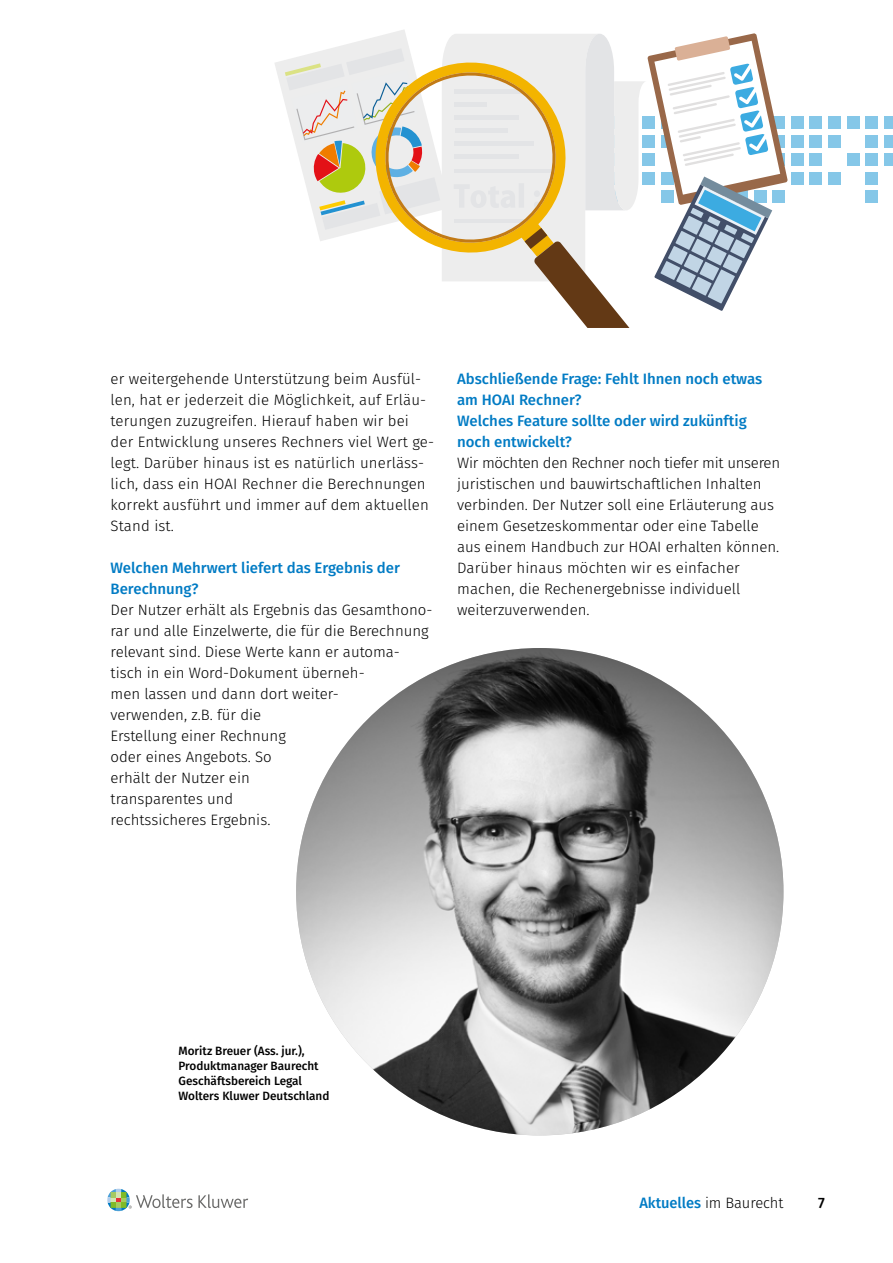
<style>
.page{position:relative;width:893px;height:1263px;background:#fff}
.page>*{position:absolute;margin:0;border:0;box-sizing:border-box;transform-origin:0 0}
.t1{font:300 15px/21px "Fira Sans";color:#000}
.t2{font:500 15px/21px "Fira Sans";color:#007bc4}
.t3{font:500 15px "Fira Sans";color:#000}
.t4{font:500 12px/15px "Fira Sans";color:#000}
.s1{font-weight:500;color:#007bc4}
</style>
<div class="page">
<svg style="left:107px;top:1189px;width:141px;height:22px"></svg>
<img style="left:296px;top:648px;width:487px;height:487px;border-radius:244px">
<div style="left:791px;top:116px;width:12px;height:13px;background:#85c7e8"></div>
<div style="left:791px;top:135px;width:12px;height:12px;background:#85c7e8"></div>
<div style="left:791px;top:153px;width:12px;height:13px;background:#85c7e8"></div>
<div style="left:791px;top:172px;width:12px;height:12px;background:#85c7e8"></div>
<div style="left:810px;top:116px;width:12px;height:13px;background:#85c7e8"></div>
<div style="left:810px;top:135px;width:12px;height:12px;background:#85c7e8"></div>
<div style="left:810px;top:153px;width:12px;height:13px;background:#85c7e8"></div>
<div style="left:810px;top:172px;width:12px;height:12px;background:#85c7e8"></div>
<div style="left:828px;top:116px;width:13px;height:13px;background:#85c7e8"></div>
<div style="left:828px;top:135px;width:13px;height:12px;background:#85c7e8"></div>
<div style="left:828px;top:172px;width:13px;height:12px;background:#85c7e8"></div>
<div style="left:847px;top:116px;width:12px;height:13px;background:#85c7e8"></div>
<div style="left:847px;top:153px;width:12px;height:13px;background:#85c7e8"></div>
<div style="left:865px;top:116px;width:13px;height:13px;background:#85c7e8"></div>
<div style="left:865px;top:135px;width:13px;height:12px;background:#85c7e8"></div>
<div style="left:865px;top:153px;width:13px;height:13px;background:#85c7e8"></div>
<div style="left:865px;top:172px;width:13px;height:12px;background:#85c7e8"></div>
<div style="left:865px;top:191px;width:13px;height:12px;background:#85c7e8"></div>
<div style="left:884px;top:116px;width:9px;height:13px;background:#85c7e8"></div>
<div style="left:884px;top:135px;width:9px;height:12px;background:#85c7e8"></div>
<div style="left:884px;top:153px;width:9px;height:13px;background:#85c7e8"></div>
<svg style="left:275px;top:30px;width:513px;height:297px"></svg>
<p class="t1" style="left:111px;top:368px;width:325px">er weitergehende Unterstützung beim Ausfül&shy;len, hat er jederzeit die Möglichkeit, auf Erläu&shy;terungen zuzugreifen. Hierauf haben wir bei der Entwicklung unseres Rechners viel Wert ge&shy;legt. Darüber hinaus ist es natürlich unerläss&shy;lich, dass ein HOAI Rechner die Berechnungen korrekt ausführt und immer auf dem aktuellen Stand ist.</p>
<p class="t2" style="left:111px;top:556px;width:291px">Welchen Mehrwert liefert das Ergebnis der<br>Berechnung?</p>
<p class="t1" style="left:111px;top:599px;width:323px">Der Nutzer erhält als Ergebnis das Gesamthono&shy;rar und alle Einzelwerte, die für die Berechnung relevant sind. Diese Werte kann er automa&shy;tisch in ein Word-Dokument überneh-<br>men lassen und dann dort weiter-<br>verwenden, z.B. für die<br>Erstellung einer Rechnung<br>oder eines Angebots. So<br>erhält der Nutzer ein<br>transparentes und<br>rechtssicheres Ergebnis.</p>
<p class="t2" style="left:457px;top:367px;width:307px">Abschließende Frage: Fehlt Ihnen noch etwas am HOAI Rechner?<br>Welches Feature sollte oder wird zukünftig noch entwickelt?</p>
<p class="t1" style="left:457px;top:452px;width:324px">Wir möchten den Rechner noch tiefer mit unseren juristischen und bauwirtschaftlichen Inhalten verbinden. Der Nutzer soll eine Erläuterung aus einem Gesetzeskommentar oder eine Tabelle aus einem Handbuch zur HOAI erhalten können.<br>Darüber hinaus möchten wir es einfacher machen, die Rechenergebnisse individuell weiterzuverwenden.</p>
<p class="t4" style="left:179px;top:1043px;width:152px">Moritz Breuer (Ass. jur.),<br>Produktmanager Baurecht<br>Geschäftsbereich Legal<br>Wolters Kluwer Deutschland</p>
<p class="t1" style="left:639px;top:1192px;width:145px"><span class="s1">Aktuelles</span> im Baurecht</p>
<p class="t3" style="left:818px;top:1190px;width:8px">7</p>
</div>
